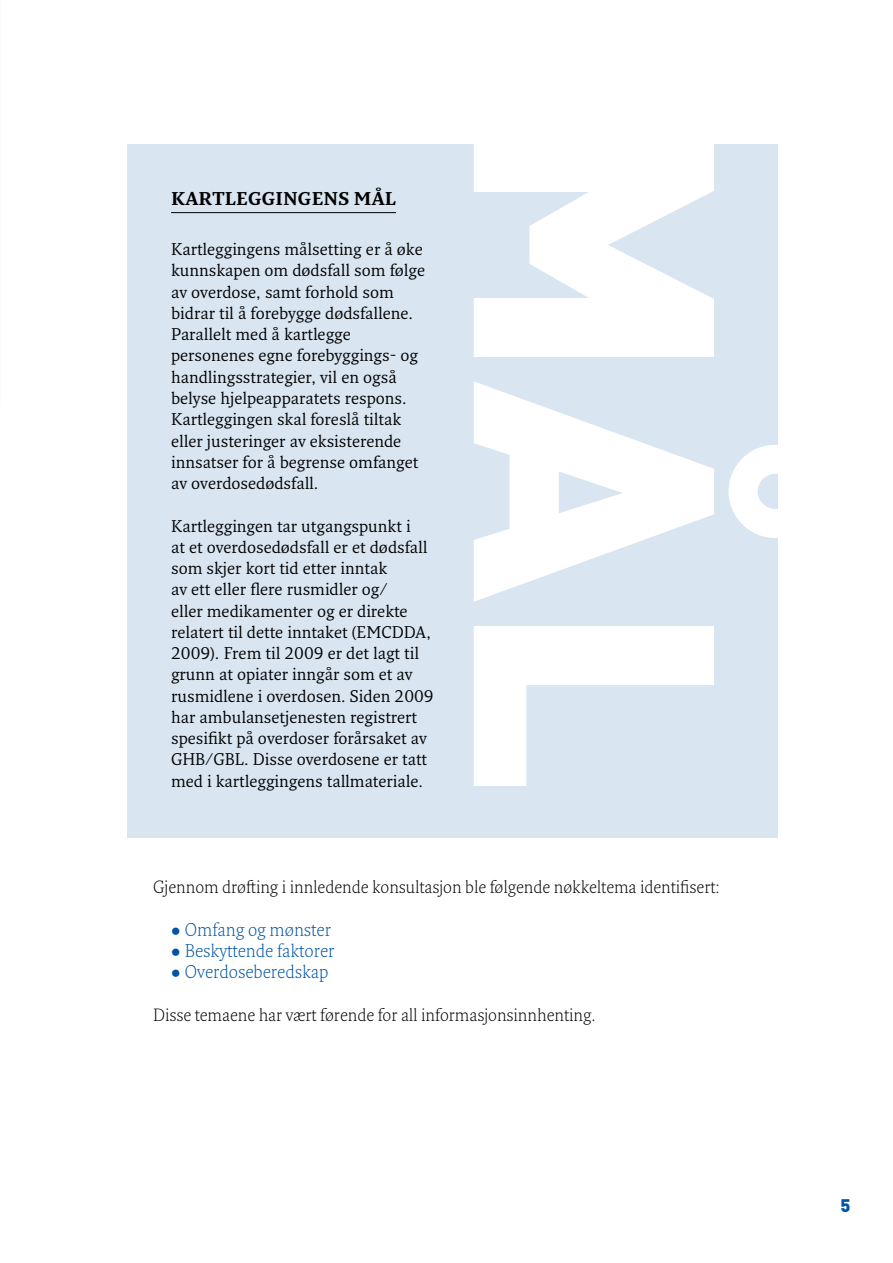
<style>
.page{position:relative;width:893px;height:1263px;background:#fff}
.page>*{position:absolute;margin:0;border:0;box-sizing:border-box;transform-origin:0 0}
.t1{font:900 337.5px "DIN";color:#fff}
.BREADTEKST_1{font:300 18px "Fresco";color:#0054a4}
.BREADTEKST_1-2{font:700 18px "Fresco";color:#000}
.t2{font:900 18px "DIN";color:#0054a4}
.BREADTEKST_1-3{font:300 17.25px "Fresco";color:#000}
.oppsumering{font:16.5px/21.3px "Fresco";color:#000}
</style>
<div class="page">
<div style="left:128px;top:144px;width:650px;height:693px;background:#d9e5f1"></div>
<hr style="left:171px;top:212px;width:225px;height:1px;background:#000">
<p class="BREADTEKST_1-2" style="left:171px;top:188px;width:226px">KARTLEGGINGENS MÅL</p>
<p class="oppsumering" style="left:171px;top:238px;width:255px">Kartleggingens målsetting er å øke kunnskapen om dødsfall som følge av overdose, samt forhold som bidrar til å forebygge dødsfallene.<br>Parallelt med å kartlegge personenes egne forebyggings- og handlingsstrategier, vil en også belyse hjelpeapparatets respons.<br>Kartleggingen skal foreslå tiltak eller justeringer av eksisterende innsatser for å begrense omfanget av overdosedødsfall.</p>
<p class="oppsumering" style="left:171px;top:515px;width:264px">Kartleggingen tar utgangspunkt i<br>at et overdosedødsfall er et dødsfall som skjer kort tid etter inntak<br>av ett eller flere rusmidler og/<br>eller medikamenter og er direkte relatert til dette inntaket (EMCDDA, 2009). Frem til 2009 er det lagt til grunn at opiater inngår som et av rusmidlene i overdosen. Siden 2009 har ambulansetjenesten registrert spesifikt på overdoser forårsaket av GHB/GBL. Disse overdosene er tatt med i kartleggingens tallmateriale.</p>
<p class="t1" style="left:822px;top:109px;width:689px;rotate:90deg">MÅL</p>
<p class="BREADTEKST_1-3" style="left:153px;top:876px;width:568px">Gjennom drøfting i innledende konsultasjon ble følgende nøkkeltema identifisert:</p>
<p class="BREADTEKST_1" style="left:170px;top:918px;width:162px">• Omfang og mønster</p>
<p class="BREADTEKST_1" style="left:170px;top:939px;width:165px">• Beskyttende faktorer</p>
<p class="BREADTEKST_1" style="left:170px;top:961px;width:159px">• Overdoseberedskap</p>
<p class="BREADTEKST_1-3" style="left:153px;top:1004px;width:444px">Disse temaene har vært førende for all informasjonsinnhenting.</p>
<p class="t2" style="left:840px;top:1193px;width:12px">5</p>
</div>
